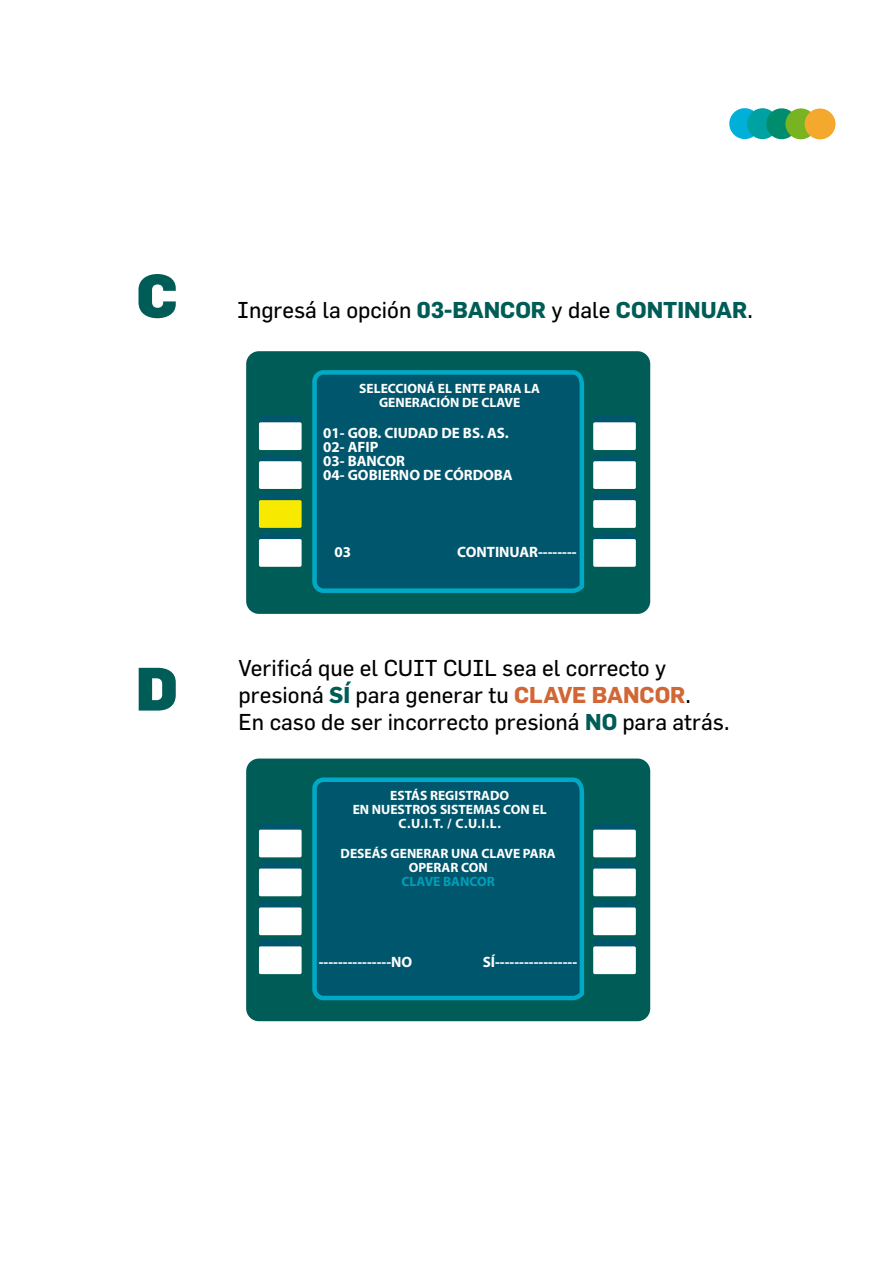
<style>
.page{position:relative;width:893px;height:1263px;background:#fff}
.page>*{position:absolute;margin:0;border:0;box-sizing:border-box;transform-origin:0 0}
.t1{font:900 60px "Flama";color:#005c56}
.t2{font:22.5px/27px "Flama";color:#010001}
.t3{font:700 15px/14px "Myriad Pro";color:#fff}
.t4{font:700 13.5px/14px "Myriad Pro";color:#fff;text-align:center}
.t5{font:700 13.5px "Myriad Pro";color:#009eb8}
.s1{font-weight:700;color:#005c56}
.s2{font-weight:700;color:#d26635}
</style>
<div class="page">
<div style="left:729px;top:108px;width:31px;height:31px;background:#00b0d8;border-radius:50%"></div>
<div style="left:747px;top:108px;width:31px;height:31px;background:#00a1a2;border-radius:50%"></div>
<div style="left:766px;top:108px;width:31px;height:31px;background:#008d6e;border-radius:50%"></div>
<div style="left:785px;top:108px;width:31px;height:31px;background:#78b421;border-radius:50%"></div>
<div style="left:805px;top:108px;width:31px;height:31px;background:#f4a92e;border-radius:50%"></div>
<div style="left:246px;top:351px;width:404px;height:263px;background:#005c56;border-radius:13px"></div>
<div style="left:259px;top:416px;width:43px;height:28px;background:#00576d;border-radius:2px"></div>
<div style="left:259px;top:455px;width:43px;height:27px;background:#00576d;border-radius:2px"></div>
<div style="left:259px;top:494px;width:43px;height:27px;background:#00576d;border-radius:2px"></div>
<div style="left:259px;top:533px;width:43px;height:27px;background:#00576d;border-radius:2px"></div>
<div style="left:593px;top:416px;width:43px;height:28px;background:#00576d;border-radius:2px"></div>
<div style="left:593px;top:455px;width:43px;height:27px;background:#00576d;border-radius:2px"></div>
<div style="left:593px;top:494px;width:43px;height:27px;background:#00576d;border-radius:2px"></div>
<div style="left:593px;top:533px;width:43px;height:27px;background:#00576d;border-radius:2px"></div>
<svg style="left:312px;top:370px;width:273px;height:223px;background:#005c73"></svg>
<div style="left:259px;top:422px;width:43px;height:28px;background:#fff;border-radius:2px"></div>
<div style="left:259px;top:461px;width:43px;height:28px;background:#fff;border-radius:2px"></div>
<div style="left:259px;top:500px;width:43px;height:28px;background:#f7e900;border-radius:2px"></div>
<div style="left:259px;top:539px;width:43px;height:28px;background:#fff;border-radius:2px"></div>
<div style="left:593px;top:422px;width:43px;height:28px;background:#fff;border-radius:2px"></div>
<div style="left:593px;top:461px;width:43px;height:28px;background:#fff;border-radius:2px"></div>
<div style="left:593px;top:500px;width:43px;height:28px;background:#fff;border-radius:2px"></div>
<div style="left:593px;top:539px;width:43px;height:28px;background:#fff;border-radius:2px"></div>
<div style="left:246px;top:758px;width:404px;height:263px;background:#005c56;border-radius:13px"></div>
<svg style="left:259px;top:823px;width:43px;height:28px"></svg>
<div style="left:259px;top:862px;width:43px;height:28px;background:#00576d;border-radius:2px"></div>
<div style="left:259px;top:901px;width:43px;height:28px;background:#00576d;border-radius:2px"></div>
<div style="left:259px;top:940px;width:43px;height:28px;background:#00576d;border-radius:2px"></div>
<svg style="left:593px;top:823px;width:43px;height:28px"></svg>
<div style="left:593px;top:862px;width:43px;height:28px;background:#00576d;border-radius:2px"></div>
<div style="left:593px;top:901px;width:43px;height:28px;background:#00576d;border-radius:2px"></div>
<div style="left:593px;top:940px;width:43px;height:28px;background:#00576d;border-radius:2px"></div>
<svg style="left:312px;top:777px;width:273px;height:224px;background:#005c73"></svg>
<div style="left:259px;top:830px;width:43px;height:27px;background:#fff;border-radius:2px"></div>
<div style="left:259px;top:868px;width:43px;height:28px;background:#fff;border-radius:2px"></div>
<div style="left:259px;top:907px;width:43px;height:28px;background:#fff;border-radius:2px"></div>
<div style="left:259px;top:946px;width:43px;height:28px;background:#fff;border-radius:2px"></div>
<div style="left:593px;top:830px;width:43px;height:27px;background:#fff;border-radius:2px"></div>
<div style="left:593px;top:868px;width:43px;height:28px;background:#fff;border-radius:2px"></div>
<div style="left:593px;top:907px;width:43px;height:28px;background:#fff;border-radius:2px"></div>
<div style="left:593px;top:946px;width:43px;height:28px;background:#fff;border-radius:2px"></div>
<h1 class="t1" style="left:137px;top:252px;width:43px">C</h1>
<h1 class="t1" style="left:136px;top:645px;width:43px">D</h1>
<p class="t2" style="left:237px;top:295px;width:517px">Ingresá la opción <span class="s1">03-BANCOR</span> y dale <span class="s1">CONTINUAR</span>.</p>
<p class="t4" style="left:359px;top:381px;width:182px">SELECCIONÁ EL ENTE PARA LA<br>GENERACIÓN DE CLAVE</p>
<p class="t3" style="left:323px;top:425px;width:191px">01- GOB. CIUDAD DE BS. AS.<br>02- AFIP<br>03- BANCOR<br>04- GOBIERNO DE CÓRDOBA</p>
<p class="t3" style="left:335px;top:544px;width:18px">03</p>
<p class="t3" style="left:457px;top:544px;width:121px">CONTINUAR--------</p>
<p class="t2" style="left:239px;top:654px;width:454px">Verificá que el CUIT CUIL sea el correcto y presioná <span class="s1">SÍ</span> para generar tu <span class="s2">CLAVE BANCOR</span>.</p>
<p class="t2" style="left:239px;top:708px;width:492px">En caso de ser incorrecto presioná <span class="s1">NO</span> para atrás.</p>
<p class="t4" style="left:353px;top:788px;width:196px">ESTÁS REGISTRADO<br>EN NUESTROS SISTEMAS CON EL<br>C.U.I.T. / C.U.I.L.</p>
<p class="t4" style="left:341px;top:846px;width:217px">DESEÁS GENERAR UNA CLAVE PARA<br>OPERAR CON</p>
<p class="t5" style="left:402px;top:873px;width:95px">CLAVE BANCOR</p>
<p class="t3" style="left:319px;top:954px;width:95px">---------------NO</p>
<p class="t3" style="left:483px;top:955px;width:96px">SÍ-----------------</p>
</div>
